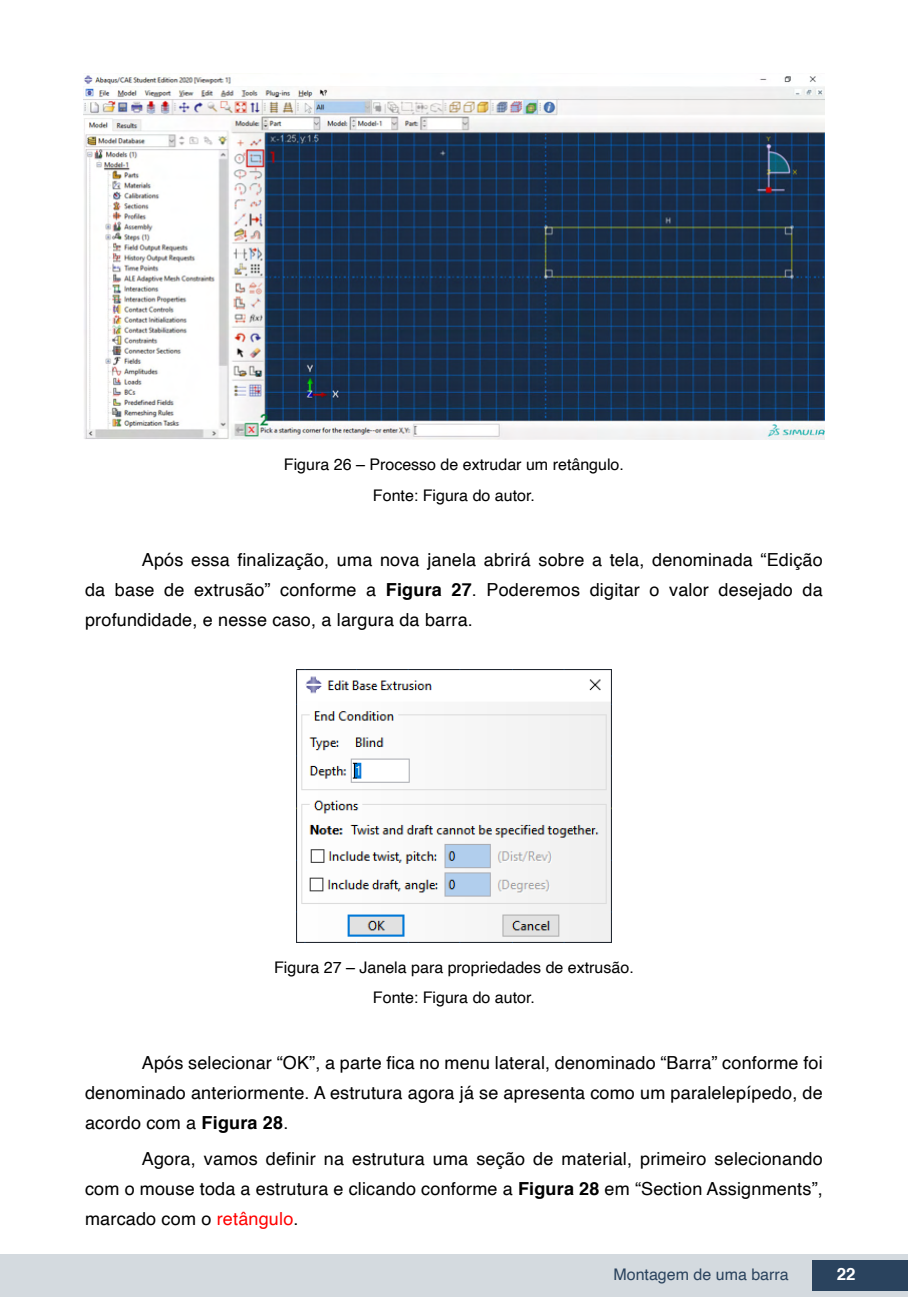
<style>
.page{position:relative;width:908px;height:1304px;background:#fff}
.page>*{position:absolute;margin:0;border:0;box-sizing:border-box;transform-origin:0 0}
.txt{font:18px/30px "Helvetica";letter-spacing:.01em;color:#000;text-align:justify}
.t1{font:700 16.8px "Helvetica";color:#fff}
.imagens_graf_tab{font:16px "Helvetica";color:#000}
.t2{font:16px "Helvetica";color:#2a435e}
.s1{font-weight:700}
.s2{color:#f00}
</style>
<div class="page">
<div style="left:0;top:1254px;width:906px;height:43px;background:#d4dadf"></div>
<div style="left:812px;top:1261px;width:95px;height:30px;background:#2a435e"></div>
<img style="left:84px;top:75px;width:739px;height:365px">
<img style="left:296px;top:669px;width:315px;height:273px">
<p class="imagens_graf_tab" style="left:284px;top:452px;width:341px">Figura 26 – Processo de extrudar um retângulo.</p>
<p class="imagens_graf_tab" style="left:373px;top:483px;width:163px">Fonte: Figura do autor.</p>
<p class="txt" style="left:85px;top:546px;width:738px;text-indent:57px">Após essa finalização, uma nova janela abrirá sobre a tela, denominada “Edição da base de extrusão” conforme a <span class="s1">Figura 27</span>. Poderemos digitar o valor desejado da profundidade, e nesse caso, a largura da barra.</p>
<p class="imagens_graf_tab" style="left:274px;top:955px;width:361px">Figura 27 – Janela para propriedades de extrusão.</p>
<p class="imagens_graf_tab" style="left:373px;top:985px;width:163px">Fonte: Figura do autor.</p>
<p class="txt" style="left:85px;top:1048px;width:738px;text-indent:57px">Após selecionar “OK”, a parte fica no menu lateral, denominado “Barra” conforme foi denominado anteriormente. A estrutura agora já se apresenta como um paralelepípedo, de acordo com a <span class="s1">Figura 28</span>.</p>
<p class="txt" style="left:85px;top:1144px;width:739px;text-indent:57px">Agora, vamos definir na estrutura uma seção de material, primeiro selecionando com o mouse toda a estrutura e clicando conforme a <span class="s1">Figura 28</span> em “Section Assignments”, marcado com o <span class="s2">retângulo</span>.</p>
<p class="t2" style="left:613px;top:1262px;width:177px">Montagem de uma barra</p>
<p class="t1" style="left:836px;top:1261px;width:20px">22</p>
</div>
